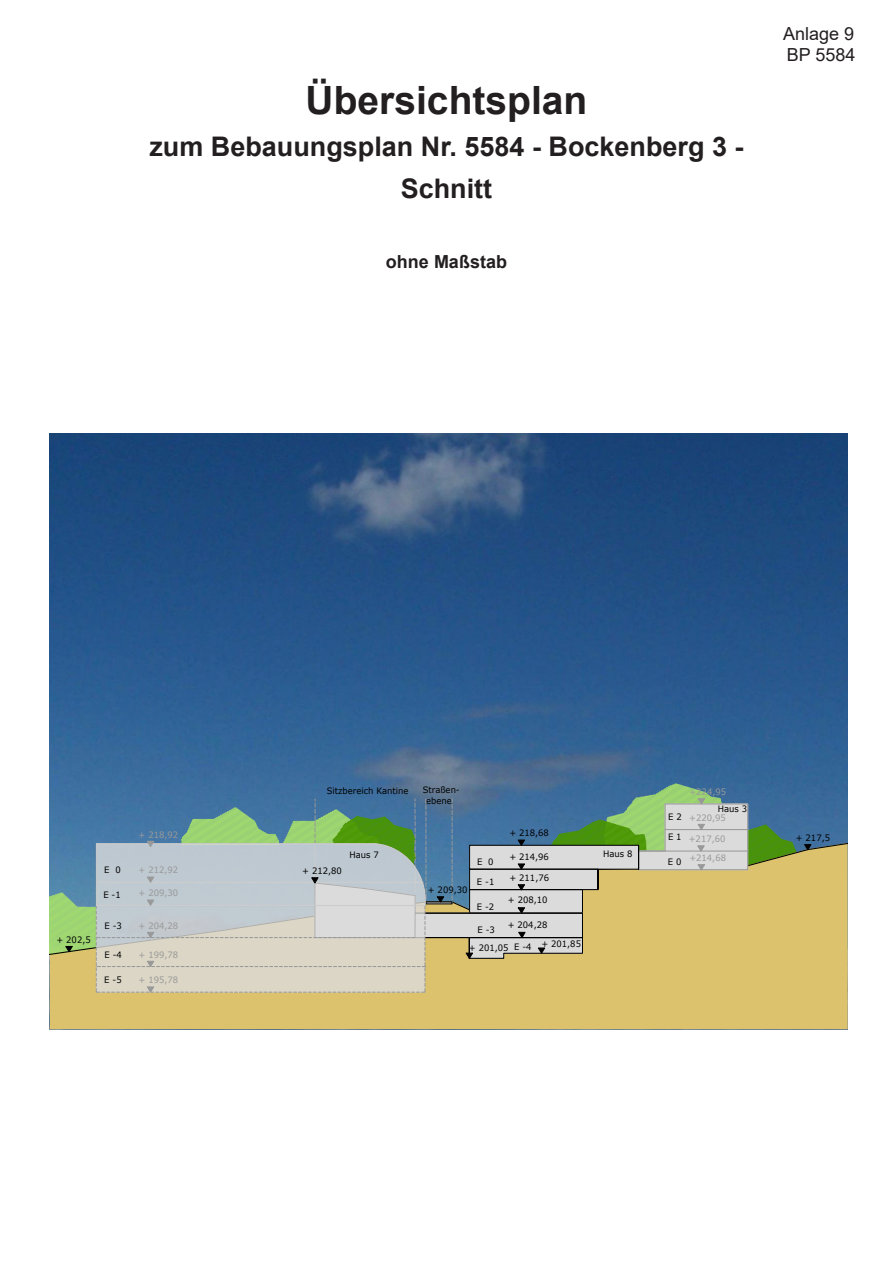
<style>
.page{position:relative;width:893px;height:1263px;background:#fff}
.page>*{position:absolute;margin:0;border:0;box-sizing:border-box;transform-origin:0 0}
.t1{font:700 39px "Arial";color:#231f20}
.t2{font:700 27px "Arial";color:#231f20}
.t3{font:18px "Arial";color:#231f20}
.t4{font:700 18px "Arial";color:#231f20}
.t5{font:8.85px/10.9px "Verdana";color:#000;text-align:center;scale:.95 1}
.t6{font:8.85px/18.8px "Verdana";color:#999;scale:.95 1}
</style>
<div class="page">
<svg style="left:50px;top:434px;width:798px;height:595px;background:#607d8e"></svg>
<p class="t1" style="left:306px;top:73px;width:283px">Übersichtsplan</p>
<p class="t2" style="left:149px;top:128px;width:596px">zum Bebauungsplan Nr. 5584 - Bockenberg 3 -</p>
<p class="t2" style="left:401px;top:170px;width:93px">Schnitt</p>
<p class="t4" style="left:386px;top:249px;width:123px">ohne Maßstab</p>
<p class="t3" style="left:783px;top:21px;width:73px">Anlage 9</p>
<p class="t3" style="left:787px;top:42px;width:70px">BP 5584</p>
<p class="t5" style="left:56px;top:935px;width:38px">+ 202,5</p>
<p class="t6" style="left:139px;top:826px;width:43px">+ 218,92</p>
<p class="t5" style="left:104px;top:865px;width:19px">E 0</p>
<p class="t6" style="left:139px;top:861px;width:43px">+ 212,92</p>
<p class="t6" style="left:139px;top:884px;width:43px">+ 209,30</p>
<p class="t5" style="left:103px;top:890px;width:20px">E -1</p>
<p class="t5" style="left:105px;top:920px;width:20px">E -3</p>
<p class="t5" style="left:104px;top:950px;width:20px">E -4</p>
<p class="t5" style="left:104px;top:975px;width:20px">E -5</p>
<p class="t6" style="left:139px;top:917px;width:43px">+ 204,28</p>
<p class="t6" style="left:139px;top:945px;width:43px">+ 199,78</p>
<p class="t6" style="left:139px;top:971px;width:43px">+ 195,78</p>
<p class="t5" style="left:327px;top:785px;width:88px">Sitzbereich Kantine</p>
<p class="t5" style="left:302px;top:866px;width:43px">+ 212,80</p>
<p class="t5" style="left:349px;top:849px;width:32px">Haus 7</p>
<p class="t5" style="left:423px;top:785px;width:41px">Straßen&shy;ebene</p>
<p class="t5" style="left:428px;top:885px;width:43px">+ 209,30</p>
<p class="t5" style="left:477px;top:857px;width:19px">E 0</p>
<p class="t5" style="left:477px;top:877px;width:20px">E -1</p>
<p class="t5" style="left:477px;top:901px;width:20px">E -2</p>
<p class="t5" style="left:477px;top:925px;width:20px">E -3</p>
<p class="t5" style="left:509px;top:828px;width:43px">+ 218,68</p>
<p class="t5" style="left:509px;top:852px;width:43px">+ 214,96</p>
<p class="t5" style="left:509px;top:873px;width:43px">+ 211,76</p>
<p class="t5" style="left:508px;top:895px;width:43px">+ 208,10</p>
<p class="t5" style="left:508px;top:920px;width:43px">+ 204,28</p>
<p class="t5" style="left:514px;top:938px;width:72px">E -4 + 201,85</p>
<p class="t5" style="left:469px;top:943px;width:43px">+ 201,05</p>
<p class="t5" style="left:603px;top:849px;width:32px">Haus 8</p>
<p class="t5" style="left:668px;top:812px;width:16px">E 2</p>
<p class="t5" style="left:668px;top:832px;width:16px">E 1</p>
<p class="t5" style="left:668px;top:857px;width:16px">E 0</p>
<p class="t6" style="left:689px;top:783px;width:40px">+224,95</p>
<p class="t6" style="left:689px;top:809px;width:40px">+220,95</p>
<p class="t6" style="left:689px;top:830px;width:41px">+217,60 +214,68</p>
<p class="t5" style="left:718px;top:803px;width:32px">Haus 3</p>
<p class="t5" style="left:796px;top:833px;width:38px">+ 217,5</p>
</div>
